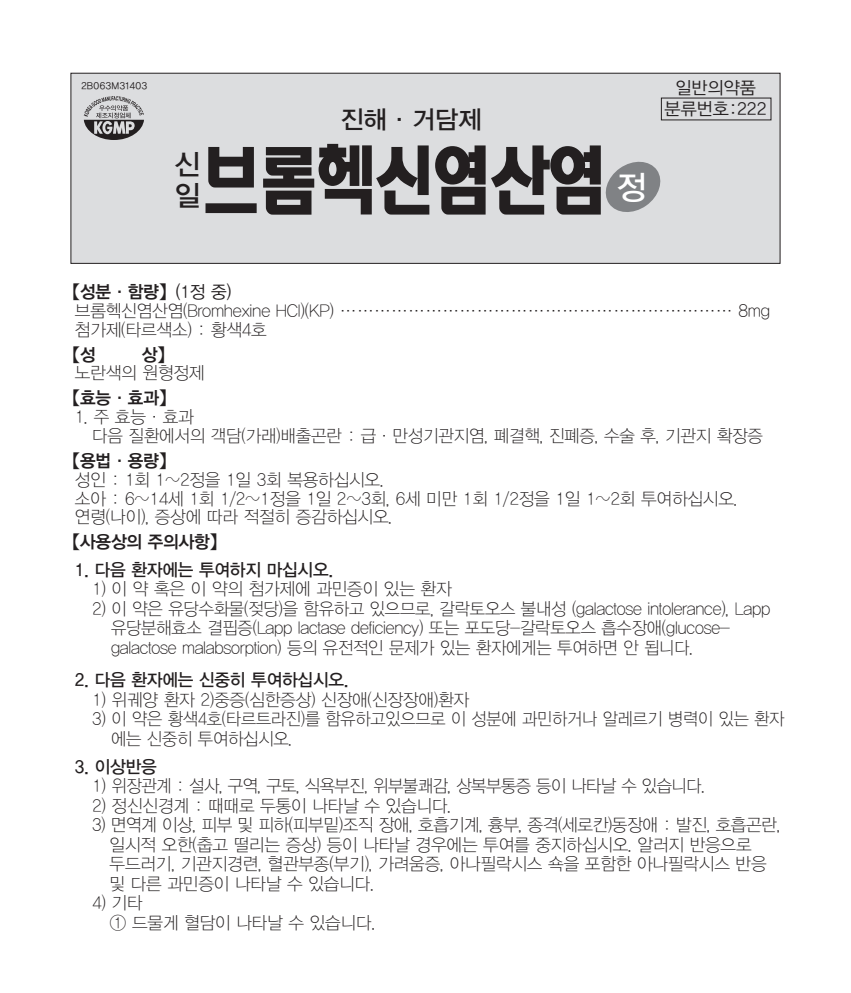
<style>
.page{position:relative;width:851px;height:993px;background:#fff}
.page>*{position:absolute;margin:0;border:0;box-sizing:border-box;transform-origin:0 0}
.t1{font:83.5px "YDI Croun M";letter-spacing:-.05em;color:#231f20;scale:.92 1}
.t2{font:32.5px "YDIYGO330";color:#fff}
.t3{font:28.25px/31px "YDIYGO330";color:#231f20}
.t4{font:25.25px "YDIYGO330";color:#231f20}
.t5{font:17.5px/19.5px "YDIYGO310";letter-spacing:-.01em;color:#231f20}
.t6{font:17.5px "YDIYGO330";letter-spacing:-.01em;color:#231f20}
.t7{font:17.5px "YDIYGO340";letter-spacing:-.01em;color:#231f20}
.t8{font:17.5px/21px "YDIYGO320";color:#231f20;text-align:center}
.t9{font:10.5px "YDIYGO120 KS Cpc EUC H";letter-spacing:-.025em;color:#231f20}
.s1{font-family:"YDIYGO320"}
</style>
<div class="page">
<div style="left:71px;top:73px;width:709px;height:190px;background:#dcdddf;border:1px solid #231f20"></div>
<svg style="left:84px;top:96px;width:60px;height:44px"></svg>
<svg style="left:605px;top:161px;width:56px;height:51px"></svg>
<p class="t9" style="left:81px;top:81px;width:68px">2B063M31403</p>
<p class="t8" style="left:664px;top:78px;width:103px">일반의약품 분류번호:222</p>
<h3 class="t4" style="left:340px;top:105px;width:142px">진해·거담제</h3>
<h1 class="t1" style="left:200px;top:134px;width:444px">브롬헥신염산염</h1>
<h3 class="t3" style="left:174px;top:149px;width:28px">신 일</h3>
<h2 class="t2" style="left:616px;top:169px;width:32px">정</h2>
<p class="t7" style="left:63px;top:281px;width:169px">【성분·함량】<span class="s1">(1정 중)</span></p>
<p class="t5" style="left:75px;top:301px;width:696px;line-height:18.8px">브롬헥신염산염(Bromhexine HCI)(KP) …………………………………………………………… 8mg 첨가제(타르색소) : 황색4호</p>
<p class="t7" style="left:63px;top:344px;width:34px">【성</p>
<p class="t7" style="left:142px;top:344px;width:34px">상】</p>
<p class="t5" style="left:75px;top:363px;width:131px">노란색의 원형정제</p>
<p class="t7" style="left:63px;top:388px;width:114px">【효능·효과】</p>
<p class="t5" style="left:92px;top:407px;width:672px;line-height:18.8px;text-indent:-17px">1. 주 효능·효과<br>다음 질환에서의 객담(가래)배출곤란 : 급·만성기관지염, 폐결핵, 진폐증, 수술 후, 기관지 확장증</p>
<p class="t7" style="left:63px;top:450px;width:114px">【용법·용량】</p>
<p class="t5" style="left:75px;top:470px;width:664px;line-height:18.8px">성인 : 1회 1~2정을 1일 3회 복용하십시오.<br>소아 : 6~14세 1회 1/2~1정을 1일 2~3회, 6세 미만 1회 1/2정을 1일 1~2회 투여하십시오. 연령(나이), 증상에 따라 적절히 증감하십시오.</p>
<p class="t7" style="left:63px;top:531px;width:165px">【사용상의 주의사항】</p>
<p class="t6" style="left:75px;top:559px;width:260px">1. 다음 환자에는 투여하지 마십시오.</p>
<p class="t5" style="left:92px;top:579px;width:361px">1) 이 약 혹은 이 약의 첨가제에 과민증이 있는 환자</p>
<p class="t5" style="left:111px;top:599px;width:660px;text-indent:-19px">2) 이 약은 유당수화물(젖당)을 함유하고 있으므로, 갈락토오스 불내성 (galactose intolerance), Lapp 유당분해효소 결핍증(Lapp lactase deficiency) 또는 포도당-갈락토오스 흡수장애(glucose&shy;galactose malabsorption) 등의 유전적인 문제가 있는 환자에게는 투여하면 안 됩니다.</p>
<p class="t6" style="left:75px;top:670px;width:275px">2. 다음 환자에는 신중히 투여하십시오.</p>
<p class="t5" style="left:92px;top:690px;width:378px">1) 위궤양 환자 2)중증(심한증상) 신장애(신장장애)환자</p>
<p class="t5" style="left:111px;top:709px;width:674px;text-indent:-19px">3) 이 약은 황색4호(타르트라진)를 함유하고있으므로 이 성분에 과민하거나 알레르기 병력이 있는 환자 에는 신중히 투여하십시오.</p>
<p class="t6" style="left:75px;top:756px;width:83px">3. 이상반응</p>
<p class="t5" style="left:92px;top:776px;width:614px">1) 위장관계 : 설사, 구역, 구토, 식욕부진, 위부불쾌감, 상복부통증 등이 나타날 수 있습니다.</p>
<p class="t5" style="left:92px;top:795px;width:360px">2) 정신신경계 : 때때로 두통이 나타날 수 있습니다.</p>
<p class="t5" style="left:110px;top:815px;width:672px;text-indent:-18px">3) 면역계 이상, 피부 및 피하(피부밑)조직 장애, 호흡기계, 흉부, 종격(세로칸)동장애 : 발진, 호흡곤란, 일시적 오한(춥고 떨리는 증상) 등이 나타날 경우에는 투여를 중지하십시오. 알러지 반응으로 두드러기, 기관지경련, 혈관부종(부기), 가려움증, 아나필락시스 쇽을 포함한 아나필락시스 반응 및 다른 과민증이 나타날 수 있습니다.</p>
<p class="t5" style="left:110px;top:893px;width:267px;text-indent:-17px">4) 기타<br>① 드물게 혈담이 나타날 수 있습니다.</p>
</div>
